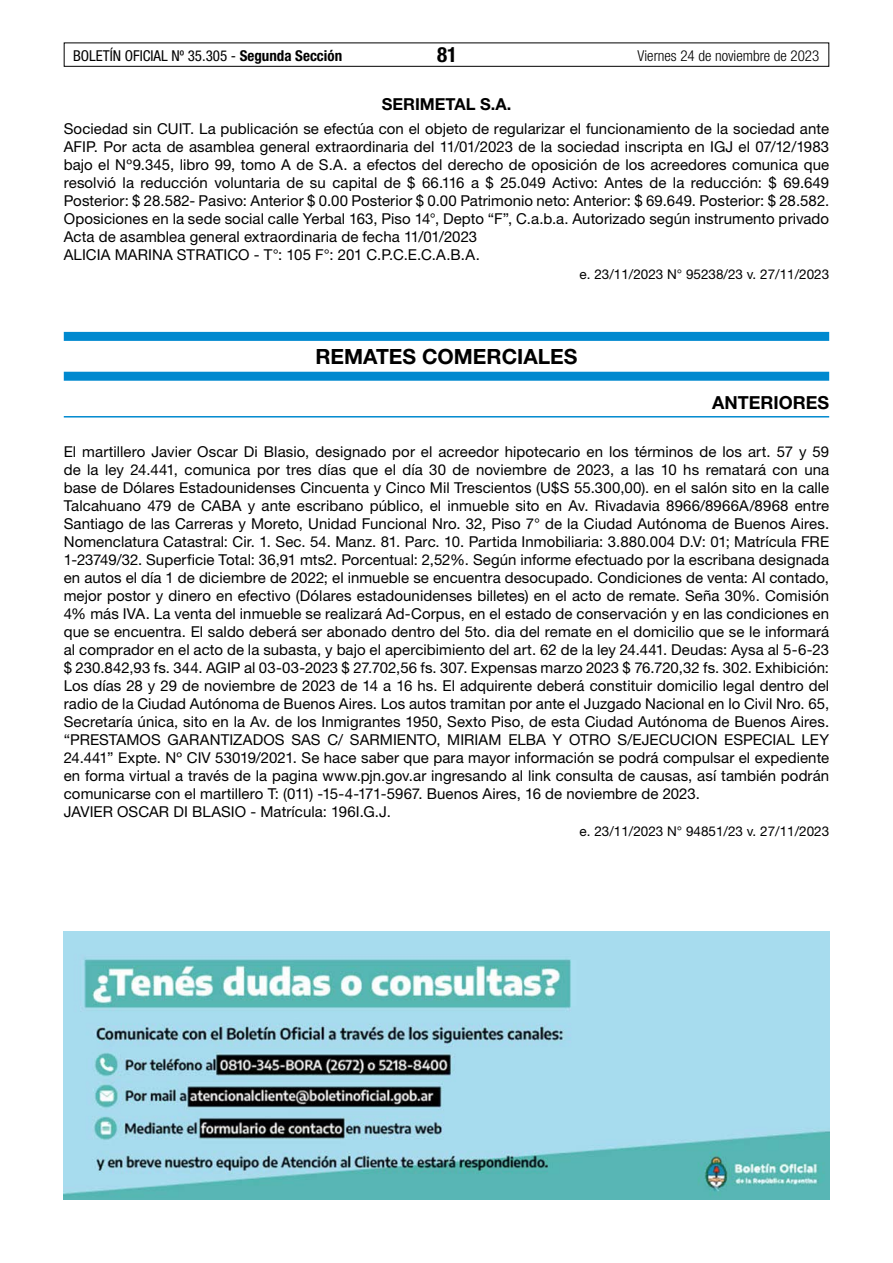
<style>
.page{position:relative;width:893px;height:1263px;background:#fff}
.page>*{position:absolute;margin:0;border:0;box-sizing:border-box;transform-origin:0 0}
.t1{font:700 21px "Helvetica Neue LT Std";color:#000}
.t2{font:700 condensed 21px "Helvetica Neue LT Std";color:#000}
.t3{font:700 18px "Helvetica Neue LT Std";color:#000}
.t4{font:700 16.5px "Helvetica Neue LT Std";color:#000}
.t5{font:15px/18px "Helvetica Neue LT Std";letter-spacing:.005em;color:#000}
.t6{font:condensed 15px "Helvetica Neue LT Std";color:#000}
.t7{font:300 condensed 15px "Helvetica Neue LT Std";color:#000}
.t8{font:13.5px "Helvetica Neue LT Std";color:#000}
.s1{font-weight:700}
</style>
<div class="page">
<div style="left:64px;top:43px;width:765px;height:24px;border:1px solid #000"></div>
<div style="left:64px;top:332px;width:765px;height:9px;background:#0089cf"></div>
<div style="left:64px;top:372px;width:765px;height:9px;background:#0089cf"></div>
<hr style="left:64px;top:416px;width:765px;height:1px;background:#0089cf">
<img style="left:64px;top:931px;width:765px;height:268px">
<p class="t6" style="left:73px;top:47px;width:271px">BOLETÍN OFICIAL Nº 35.305 - <span class="s1">Segunda Sección</span></p>
<h1 class="t2" style="left:437px;top:42px;width:22px">81</h1>
<p class="t7" style="left:638px;top:47px;width:183px">Viernes 24 de noviembre de 2023</p>
<p class="t4" style="left:382px;top:93px;width:131px">SERIMETAL S.A.</p>
<p class="t5" style="left:64px;top:119px;width:767px">Sociedad sin CUIT. La publicación se efectúa con el objeto de regularizar el funcionamiento de la sociedad ante AFIP. Por acta de asamblea general extraordinaria del 11/01/2023 de la sociedad inscripta en IGJ el 07/12/1983 bajo el Nº9.345, libro 99, tomo A de S.A. a efectos del derecho de oposición de los acreedores comunica que resolvió la reducción voluntaria de su capital de $ 66.116 a $ 25.049 Activo: Antes de la reducción: $ 69.649<br>Posterior: $ 28.582- Pasivo: Anterior $ 0.00 Posterior $ 0.00 Patrimonio neto: Anterior: $ 69.649. Posterior: $ 28.582.<br>Oposiciones en la sede social calle Yerbal 163, Piso 14°, Depto “F”, C.a.b.a. Autorizado según instrumento privado Acta de asamblea general extraordinaria de fecha 11/01/2023<br>ALICIA MARINA STRATICO - T°: 105 F°: 201 C.P.C.E.C.A.B.A.</p>
<p class="t8" style="left:580px;top:267px;width:251px">e. 23/11/2023 N° 95238/23 v. 27/11/2023</p>
<h1 class="t1" style="left:315px;top:344px;width:264px">REMATES COMERCIALES</h1>
<p class="t3" style="left:712px;top:391px;width:118px">ANTERIORES</p>
<p class="t5" style="left:64px;top:442px;width:767px">El martillero Javier Oscar Di Blasio, designado por el acreedor hipotecario en los términos de los art. 57 y 59 de la ley 24.441, comunica por tres días que el día 30 de noviembre de 2023, a las 10 hs rematará con una base de Dólares Estadounidenses Cincuenta y Cinco Mil Trescientos (U$S 55.300,00). en el salón sito en la calle Talcahuano 479 de CABA y ante escribano público, el inmueble sito en Av. Rivadavia 8966/8966A/8968 entre Santiago de las Carreras y Moreto, Unidad Funcional Nro. 32, Piso 7° de la Ciudad Autónoma de Buenos Aires.<br>Nomenclatura Catastral: Cir. 1. Sec. 54. Manz. 81. Parc. 10. Partida Inmobiliaria: 3.880.004 D.V: 01; Matrícula FRE 1-23749/32. Superficie Total: 36,91 mts2. Porcentual: 2,52%. Según informe efectuado por la escribana designada en autos el día 1 de diciembre de 2022; el inmueble se encuentra desocupado. Condiciones de venta: Al contado, mejor postor y dinero en efectivo (Dólares estadounidenses billetes) en el acto de remate. Seña 30%. Comisión 4% más IVA. La venta del inmueble se realizará Ad-Corpus, en el estado de conservación y en las condiciones en que se encuentra. El saldo deberá ser abonado dentro del 5to. dia del remate en el domicilio que se le informará al comprador en el acto de la subasta, y bajo el apercibimiento del art. 62 de la ley 24.441. Deudas: Aysa al 5-6-23 $ 230.842,93 fs. 344. AGIP al 03-03-2023 $ 27.702,56 fs. 307. Expensas marzo 2023 $ 76.720,32 fs. 302. Exhibición:<br>Los días 28 y 29 de noviembre de 2023 de 14 a 16 hs. El adquirente deberá constituir domicilio legal dentro del radio de la Ciudad Autónoma de Buenos Aires. Los autos tramitan por ante el Juzgado Nacional en lo Civil Nro. 65, Secretaría única, sito en la Av. de los Inmigrantes 1950, Sexto Piso, de esta Ciudad Autónoma de Buenos Aires. “PRESTAMOS GARANTIZADOS SAS C/ SARMIENTO, MIRIAM ELBA Y OTRO S/EJECUCION ESPECIAL LEY 24.441” Expte. Nº CIV 53019/2021. Se hace saber que para mayor información se podrá compulsar el expediente en forma virtual a través de la pagina www.pjn.gov.ar ingresando al link consulta de causas, así también podrán comunicarse con el martillero T: (011) -15-4-171-5967. Buenos Aires, 16 de noviembre de 2023.<br>JAVIER OSCAR DI BLASIO - Matrícula: 196I.G.J.</p>
<p class="t8" style="left:580px;top:823px;width:251px">e. 23/11/2023 N° 94851/23 v. 27/11/2023</p>
</div>
